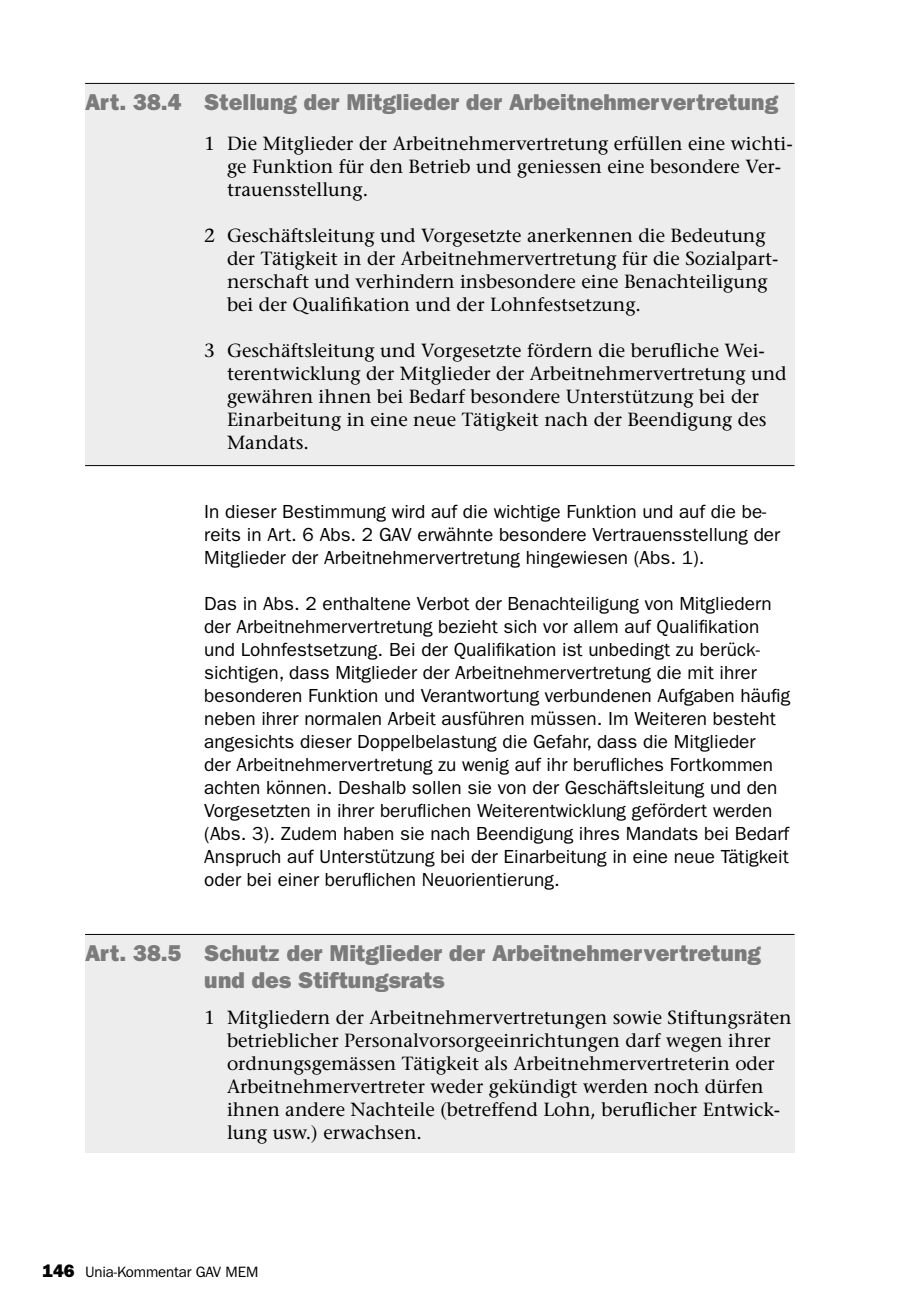
<style>
.page{position:relative;width:908px;height:1304px;background:#fff}
.page>*{position:absolute;margin:0;border:0;box-sizing:border-box;transform-origin:0 0}
.t1{font:800 23px/27px "Franklin Gothic LT Pro";color:#7c7b7b}
.t2{font:19px/23px "Franklin Gothic LT Pro";color:#000}
.t3{font:19px/23px "Stone Serif";color:#000}
.t4{font:15px "Franklin Gothic LT Pro";letter-spacing:-.01em;color:#000}
.s1{font-weight:800;font-size:18px}
</style>
<div class="page">
<div style="left:85px;top:84px;width:709px;height:382px;background:#ededed"></div>
<div style="left:85px;top:935px;width:709px;height:218px;background:#ededed"></div>
<hr style="left:85px;top:83px;width:709px;height:1px;background:#000">
<hr style="left:85px;top:465px;width:709px;height:1px;background:#000">
<hr style="left:85px;top:934px;width:709px;height:1px;background:#000">
<p class="t1" style="left:85px;top:88px;width:694px">Art. 38.4 Stellung der Mitglieder der Arbeitnehmervertretung</p>
<p class="t3" style="left:227px;top:131px;width:567px;text-indent:-23px">1 Die Mitglieder der Arbeitnehmervertretung erfüllen eine wichti&shy;ge Funktion für den Betrieb und geniessen eine besondere Ver&shy;trauensstellung.</p>
<p class="t3" style="left:227px;top:224px;width:552px;text-indent:-23px">2 Geschäftsleitung und Vorgesetzte anerkennen die Bedeutung der Tätigkeit in der Arbeitnehmervertretung für die Sozialpart&shy;nerschaft und verhindern insbesondere eine Benachteiligung bei der Qualifikation und der Lohnfestsetzung.</p>
<p class="t3" style="left:227px;top:339px;width:561px;text-indent:-23px">3 Geschäftsleitung und Vorgesetzte fördern die berufliche Wei&shy;terentwicklung der Mitglieder der Arbeitnehmervertretung und gewähren ihnen bei Bedarf besondere Unterstützung bei der Einarbeitung in eine neue Tätigkeit nach der Beendigung des Mandats.</p>
<p class="t2" style="left:204px;top:500px;width:577px">In dieser Bestimmung wird auf die wichtige Funktion und auf die be&shy;reits in Art. 6 Abs. 2 GAV erwähnte besondere Vertrauensstellung der<br>Mitglieder der Arbeitnehmervertretung hingewiesen (Abs. 1).</p>
<p class="t2" style="left:204px;top:592px;width:587px">Das in Abs. 2 enthaltene Verbot der Benachteiligung von Mitgliedern der Arbeitnehmervertretung bezieht sich vor allem auf Qualifikation und Lohnfestsetzung. Bei der Qualifikation ist unbedingt zu berück&shy;sichtigen, dass Mitglieder der Arbeitnehmervertretung die mit ihrer besonderen Funktion und Verantwortung verbundenen Aufgaben häufig neben ihrer normalen Arbeit ausführen müssen. Im Weiteren besteht angesichts dieser Doppelbelastung die Gefahr, dass die Mitglieder<br>der Arbeitnehmervertretung zu wenig auf ihr berufliches Fortkommen achten können. Deshalb sollen sie von der Geschäftsleitung und den Vorgesetzten in ihrer beruflichen Weiterentwicklung gefördert werden (Abs. 3). Zudem haben sie nach Beendigung ihres Mandats bei Bedarf Anspruch auf Unterstützung bei der Einarbeitung in eine neue Tätigkeit oder bei einer beruflichen Neuorientierung.</p>
<p class="t1" style="left:204px;top:939px;width:558px;text-indent:-119px">Art. 38.5 Schutz der Mitglieder der Arbeitnehmervertretung und des Stiftungsrats</p>
<p class="t3" style="left:227px;top:1005px;width:566px;text-indent:-23px">1 Mitgliedern der Arbeitnehmervertretungen sowie Stiftungsräten betrieblicher Personalvorsorgeeinrichtungen darf wegen ihrer ordnungsgemässen Tätigkeit als Arbeitnehmervertreterin oder Arbeitnehmervertreter weder gekündigt werden noch dürfen ihnen andere Nachteile (betreffend Lohn, beruflicher Entwick&shy;lung usw.) erwachsen.</p>
<p class="t4" style="left:43px;top:1263px;width:217px"><span class="s1">146</span> Unia-Kommentar GAV MEM</p>
</div>
